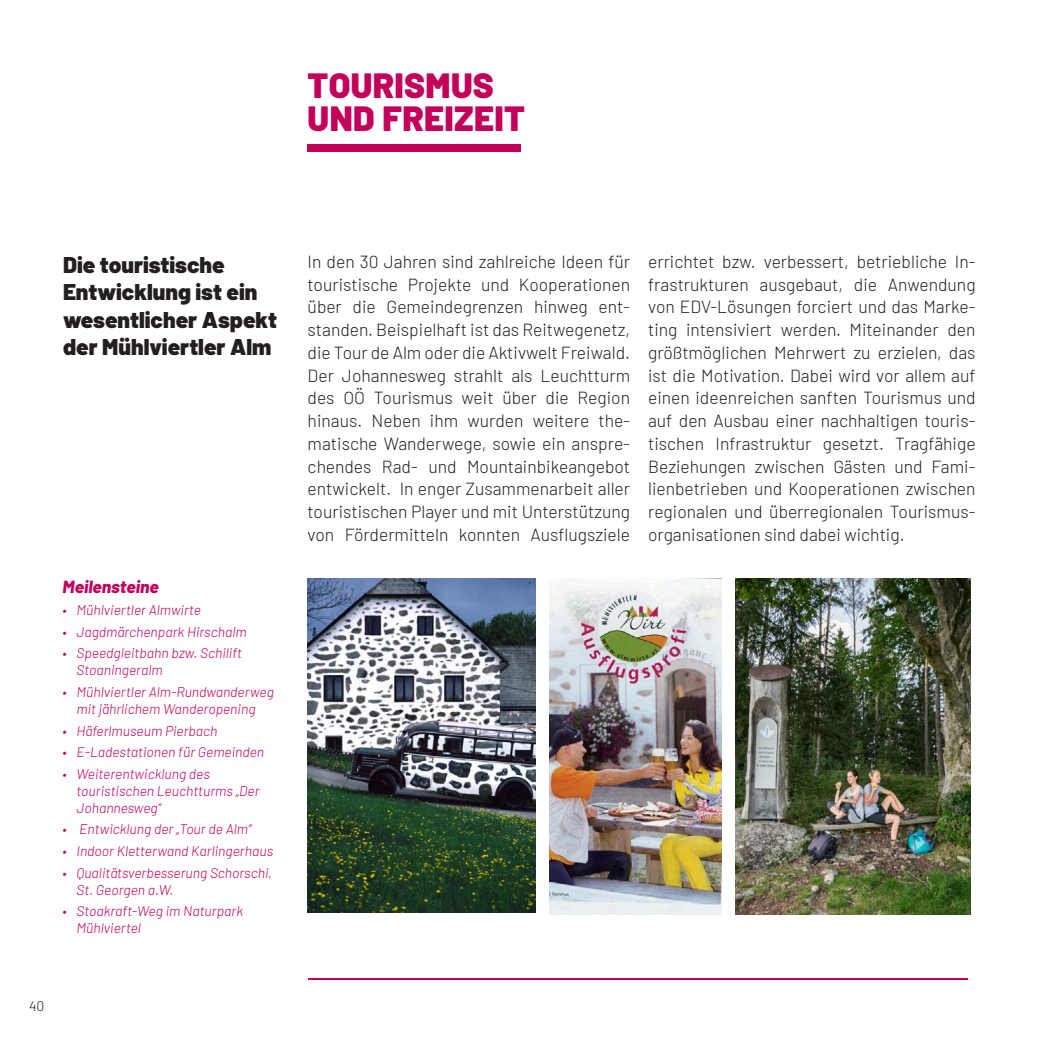
<style>
.page{position:relative;width:1042px;height:1042px;background:#fff}
.page>*{position:absolute;margin:0;border:0;box-sizing:border-box;transform-origin:0 0}
.t1{font:900 35px/33.2px "Barlow";letter-spacing:.01em;color:#c3015b}
.t2{font:900 22.75px/27.3px "Barlow";color:#231f20}
.t3{font:300 17.5px/22.8px "Barlow";color:#231f20;text-align:justify}
.t4{font:italic 800 17.5px "Barlow";color:#c3015b}
.t5{font:italic 300 14px/16.8px "Barlow";color:#c3015b}
.t6{font:300 14px "Barlow";color:#231f20}
</style>
<div class="page">
<div style="left:308px;top:144px;width:213px;height:7px;background:#c3015b"></div>
<img style="left:308px;top:579px;width:228px;height:334px">
<img style="left:550px;top:579px;width:171px;height:336px">
<img style="left:735px;top:579px;width:236px;height:336px">
<hr style="left:308px;top:978px;width:659px;height:2px;background:#c3015b">
<h1 class="t1" style="left:308px;top:66px;width:219px">TOURISMUS<br>UND FREIZEIT</h1>
<h2 class="t2" style="left:63px;top:249px;width:216px">Die touristische<br>Entwicklung ist ein wesentlicher Aspekt der Mühlviertler Alm</h2>
<p class="t4" style="left:63px;top:574px;width:98px">Meilensteine</p>
<p class="t5" style="left:63px;top:600px;width:140px">• Mühlviertler Almwirte</p>
<p class="t5" style="left:63px;top:622px;width:186px">• Jagdmärchenpark Hirschalm</p>
<p class="t5" style="left:77px;top:644px;width:167px;text-indent:-14px">• Speedgleitbahn bzw. Schilift<br>Stoaningeralm</p>
<p class="t5" style="left:63px;top:682px;width:213px;text-align:center">• Mühlviertler Alm-Rundwanderweg mit jährlichem Wanderopening</p>
<p class="t5" style="left:63px;top:721px;width:156px">• Häferlmuseum Pierbach</p>
<p class="t5" style="left:63px;top:743px;width:203px">• E-Ladestationen für Gemeinden</p>
<p class="t5" style="left:77px;top:764px;width:184px;text-indent:-14px">• Weiterentwicklung des touristischen Leuchtturms „Der<br>Johannesweg“</p>
<p class="t5" style="left:63px;top:820px;width:190px">• Entwicklung der „Tour de Alm“</p>
<p class="t5" style="left:63px;top:841px;width:212px">• Indoor Kletterwand Karlingerhaus</p>
<p class="t5" style="left:77px;top:863px;width:197px;text-indent:-14px">• Qualitätsverbesserung Schorschi,<br>St. Georgen a.W.</p>
<p class="t5" style="left:77px;top:902px;width:168px;text-indent:-14px">• Stoakraft-Weg im Naturpark<br>Mühlviertel</p>
<p class="t6" style="left:29px;top:996px;width:17px">40</p>
<p class="t3" style="left:308px;top:249px;width:324px">In den 30 Jahren sind zahlreiche Ideen für touristische Projekte und Kooperationen über die Gemeindegrenzen hinweg ent&shy;standen. Beispielhaft ist das Reitwegenetz, die Tour de Alm oder die Aktivwelt Freiwald.<br>Der Johannesweg strahlt als Leuchtturm des OÖ Tourismus weit über die Region hinaus. Neben ihm wurden weitere the&shy;matische Wanderwege, sowie ein anspre&shy;chendes Rad- und Mountainbikeangebot entwickelt. In enger Zusammenarbeit aller touristischen Player und mit Unterstützung von Fördermitteln konnten Ausflugsziele</p>
<p class="t3" style="left:648px;top:249px;width:329px">errichtet bzw. verbessert, betriebliche In&shy;frastrukturen ausgebaut, die Anwendung von EDV-Lösungen forciert und das Marke&shy;ting intensiviert werden. Miteinander den größtmöglichen Mehrwert zu erzielen, das ist die Motivation. Dabei wird vor allem auf einen ideenreichen sanften Tourismus und auf den Ausbau einer nachhaltigen touris&shy;tischen Infrastruktur gesetzt. Tragfähige Beziehungen zwischen Gästen und Fami&shy;lienbetrieben und Kooperationen zwischen regionalen und überregionalen Tourismus&shy;organisationen sind dabei wichtig.</p>
</div>
